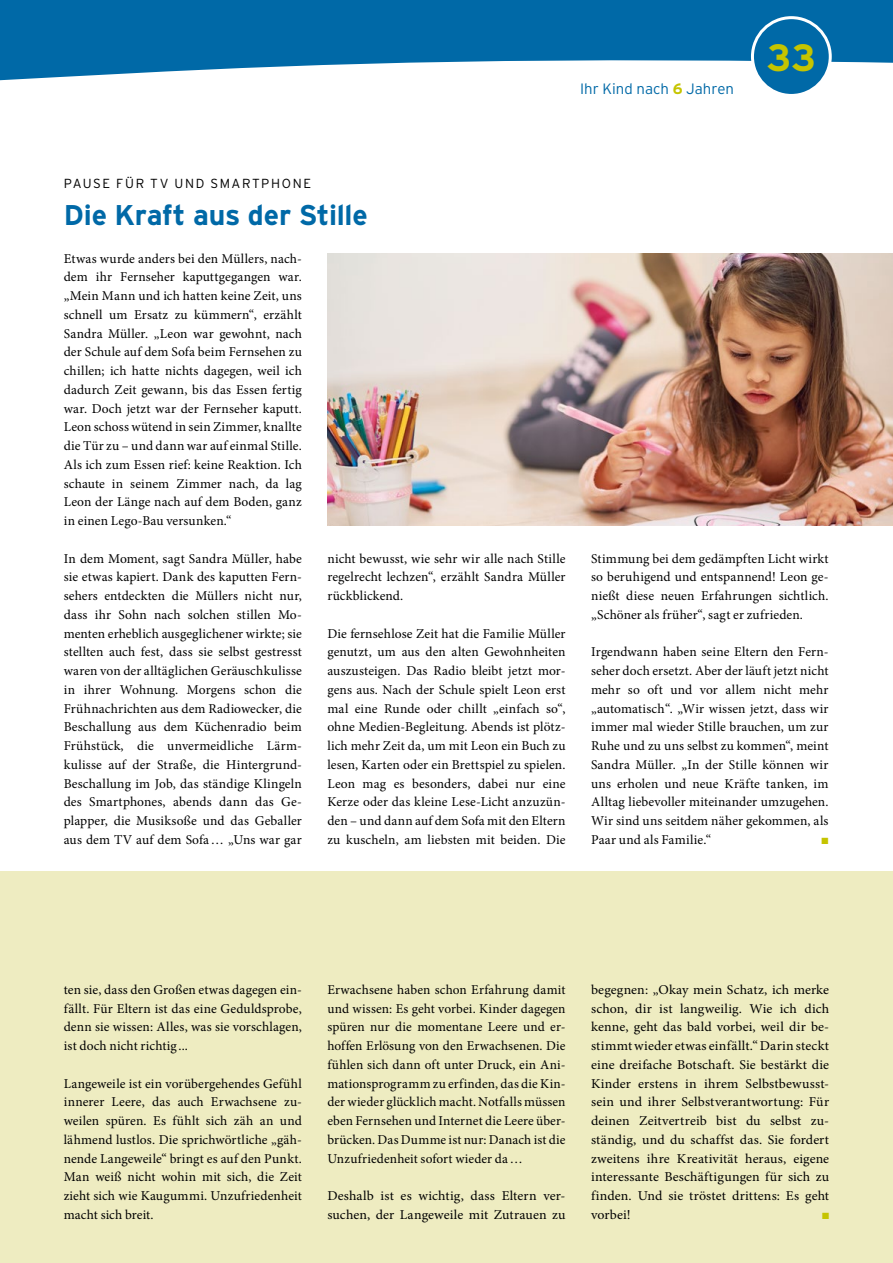
<style>
.page{position:relative;width:893px;height:1263px;background:#fff}
.page>*{position:absolute;margin:0;border:0;box-sizing:border-box;transform-origin:0 0}
.t1{font:700 37.95px "Interstate";color:#c5c400}
.Headline__2015{font:700 28.5px "Interstate";letter-spacing:-.01em;color:#0069a7}
.Ihr_Kind_nach{font:300 15px "Interstate";letter-spacing:.005em;color:#0069a7}
.Lauftext__2015{font:13.5px/18.8px "Minion Pro";letter-spacing:.01em;color:#000;text-align:justify}
.Dachzeile__2015{font:300 13.2px "Interstate";letter-spacing:.12em;color:#000}
.Lauftext__2015-2{font:9px "Zapf Dingbats ITC";color:#c5c400}
.s1{font-weight:700;color:#c5c400}
</style>
<div class="page">
<div style="left:0;top:872px;width:893px;height:391px;background:#eeecc1"></div>
<svg style="left:0;top:0;width:893px;height:81px;fill:#0069a7"></svg>
<div style="left:752px;top:18px;width:78px;height:77px;background:#0069a7;border-radius:50%"></div>
<div style="left:751px;top:16px;width:81px;height:81px;border:3px solid #fff;border-radius:50%"></div>
<img style="left:327px;top:253px;width:566px;height:272px">
<p class="Ihr_Kind_nach" style="left:580px;top:80px;width:156px">Ihr Kind nach <span class="s1">6</span> Jahren</p>
<p class="t1" style="left:767px;top:36px;width:50px">33</p>
<p class="Dachzeile__2015" style="left:64px;top:175px;width:249px">PAUSE FÜR TV UND SMARTPHONE</p>
<p class="Headline__2015" style="left:64px;top:199px;width:306px">Die Kraft aus der Stille</p>
<p class="Lauftext__2015" style="left:64px;top:249px;width:240px">Etwas wurde anders bei den Müllers, nach&shy;dem ihr Fernseher kaputtgegangen war. „Mein Mann und ich hatten keine Zeit, uns schnell um Ersatz zu kümmern“, erzählt Sandra Müller. „Leon war gewohnt, nach der Schule auf dem Sofa beim Fernsehen zu chillen; ich hatte nichts dagegen, weil ich dadurch Zeit gewann, bis das Essen fertig war. Doch jetzt war der Fernseher kaputt.<br>Leon schoss wütend in sein Zimmer, knallte die Tür zu – und dann war auf einmal Stille.<br>Als ich zum Essen rief: keine Reaktion. Ich schaute in seinem Zimmer nach, da lag Leon der Länge nach auf dem Boden, ganz in einen Lego-Bau versunken.“</p>
<p class="Lauftext__2015" style="left:64px;top:549px;width:240px">In dem Moment, sagt Sandra Müller, habe sie etwas kapiert. Dank des kaputten Fern&shy;sehers entdeckten die Müllers nicht nur, dass ihr Sohn nach solchen stillen Mo&shy;menten erheblich ausgeglichener wirkte; sie stellten auch fest, dass sie selbst gestresst waren von der alltäglichen Geräuschkulisse in ihrer Wohnung. Morgens schon die Frühnachrichten aus dem Radiowecker, die Beschallung aus dem Küchenradio beim Frühstück, die unvermeidliche Lärm&shy;kulisse auf der Straße, die Hintergrund-Beschallung im Job, das ständige Klingeln des Smartphones, abends dann das Ge&shy;plapper, die Musiksoße und das Geballer aus dem TV auf dem Sofa… „Uns war gar</p>
<p class="Lauftext__2015" style="left:327px;top:549px;width:240px">nicht bewusst, wie sehr wir alle nach Stille regelrecht lechzen“, erzählt Sandra Müller rückblickend.</p>
<p class="Lauftext__2015" style="left:327px;top:624px;width:240px">Die fernsehlose Zeit hat die Familie Müller genutzt, um aus den alten Gewohnheiten auszusteigen. Das Radio bleibt jetzt mor&shy;gens aus. Nach der Schule spielt Leon erst mal eine Runde oder chillt „einfach so“, ohne Medien-Begleitung. Abends ist plötz&shy;lich mehr Zeit da, um mit Leon ein Buch zu lesen, Karten oder ein Brettspiel zu spielen.<br>Leon mag es besonders, dabei nur eine Kerze oder das kleine Lese-Licht anzuzün&shy;den – und dann auf dem Sofa mit den Eltern zu kuscheln, am liebsten mit beiden. Die</p>
<p class="Lauftext__2015" style="left:591px;top:549px;width:239px">Stimmung bei dem gedämpften Licht wirkt so beruhigend und entspannend! Leon ge&shy;nießt diese neuen Erfahrungen sichtlich. „Schöner als früher“, sagt er zufrieden.</p>
<p class="Lauftext__2015" style="left:591px;top:643px;width:239px">Irgendwann haben seine Eltern den Fern&shy;seher doch ersetzt. Aber der läuft jetzt nicht mehr so oft und vor allem nicht mehr „automatisch“. „Wir wissen jetzt, dass wir immer mal wieder Stille brauchen, um zur Ruhe und zu uns selbst zu kommen“, meint Sandra Müller. „In der Stille können wir uns erholen und neue Kräfte tanken, im Alltag liebevoller miteinander umzugehen.<br>Wir sind uns seitdem näher gekommen, als Paar und als Familie.“</p>
<p class="Lauftext__2015-2" style="left:822px;top:836px;width:8px">■</p>
<p class="Lauftext__2015" style="left:64px;top:980px;width:240px">ten sie, dass den Großen etwas dagegen ein&shy;fällt. Für Eltern ist das eine Geduldsprobe, denn sie wissen: Alles, was sie vorschlagen, ist doch nicht richtig ...</p>
<p class="Lauftext__2015" style="left:64px;top:1074px;width:240px">Langeweile ist ein vorübergehendes Gefühl innerer Leere, das auch Erwachsene zu&shy;weilen spüren. Es fühlt sich zäh an und lähmend lustlos. Die sprichwörtliche „gäh&shy;nende Langeweile“ bringt es auf den Punkt.<br>Man weiß nicht wohin mit sich, die Zeit zieht sich wie Kaugummi. Unzufriedenheit macht sich breit.</p>
<p class="Lauftext__2015" style="left:327px;top:980px;width:240px">Erwachsene haben schon Erfahrung damit und wissen: Es geht vorbei. Kinder dagegen spüren nur die momentane Leere und er&shy;hoffen Erlösung von den Erwachsenen. Die fühlen sich dann oft unter Druck, ein Ani&shy;mationsprogramm zu erfinden, das die Kin&shy;der wieder glücklich macht. Notfalls müssen eben Fernsehen und Internet die Leere über&shy;brücken. Das Dumme ist nur: Danach ist die Unzufriedenheit sofort wieder da…</p>
<p class="Lauftext__2015" style="left:327px;top:1186px;width:240px">Deshalb ist es wichtig, dass Eltern ver&shy;suchen, der Langeweile mit Zutrauen zu</p>
<p class="Lauftext__2015" style="left:591px;top:980px;width:240px">begegnen: „Okay mein Schatz, ich merke schon, dir ist langweilig. Wie ich dich kenne, geht das bald vorbei, weil dir be&shy;stimmt wieder etwas einfällt.“ Darin steckt eine dreifache Botschaft. Sie bestärkt die Kinder erstens in ihrem Selbstbewusst&shy;sein und ihrer Selbstverantwortung: Für deinen Zeitvertreib bist du selbst zu&shy;ständig, und du schaffst das. Sie fordert zweitens ihre Kreativität heraus, eigene interessante Beschäftigungen für sich zu finden. Und sie tröstet drittens: Es geht vorbei!</p>
<p class="Lauftext__2015-2" style="left:822px;top:1211px;width:9px">■</p>
</div>
